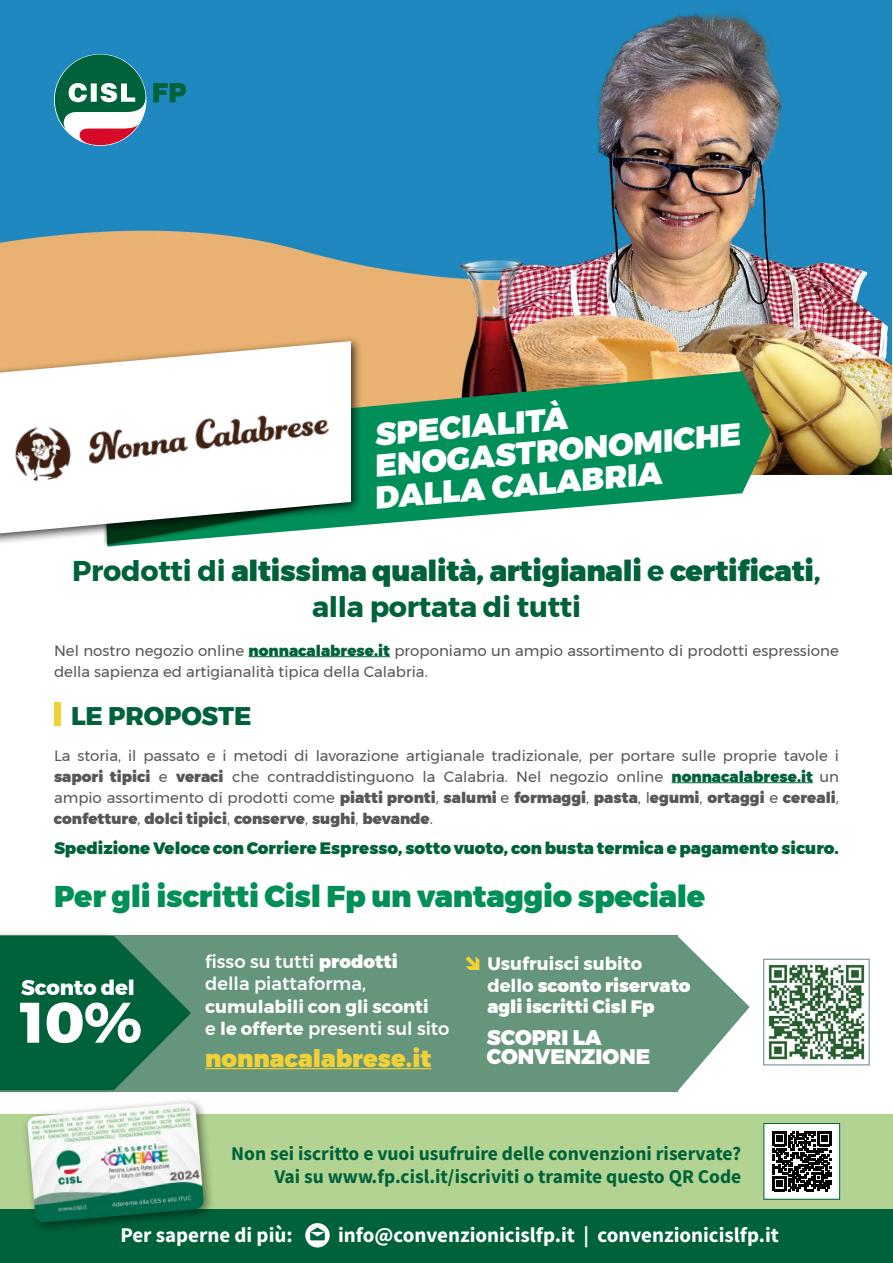
<style>
.page{position:relative;width:893px;height:1263px;background:#fff}
.page>*{position:absolute;margin:0;border:0;box-sizing:border-box;transform-origin:0 0}
.t1{font:800 57px "Montserrat";color:#fff}
.t2{font:900 31.5px/31.5px "Montserrat";color:#fff}
.t3{font:900 30px "Montserrat";letter-spacing:-.01em;color:#009057}
.t4{font:900 28.5px/36px "Montserrat";letter-spacing:-.01em;color:#00623a;text-align:center}
.t5{font:800 25.5px "Montserrat";letter-spacing:-.005em;color:#00623a}
.t6{font:900 24px "Montserrat";color:#f1d136}
.t7{font:700 21px "Source Sans Pro";color:#fff}
.t8{font:900 21px/19.5px "Montserrat";color:#fff}
.t9{font:800 21px "Montserrat";letter-spacing:-.005em;color:#fff}
.t10{font:700 19.5px/23.4px "Source Sans Pro";color:#00623a;text-align:right}
.t11{font:900 18px/21.6px "Montserrat";color:#fff}
.t12{font:700 18px/22.5px "Montserrat";color:#fff}
.t13{font:500 18px/22.5px "Montserrat";color:#fff}
.t14{font:900 16.5px "Montserrat";color:#00623a}
.t15{font:15px/21px "Montserrat";color:#575756}
.s1{font-weight:700}
.s2{font-weight:900;color:#00623a}
.s3{font-weight:900}
.s4{font-weight:500}
</style>
<div class="page">
<svg style="left:677px;top:936px;width:73px;height:155px"></svg>
<div style="left:0;top:936px;width:677px;height:156px;background:#65957a"></div>
<div style="left:0;top:929px;width:191px;height:168px;background:#000;opacity:.25"></div>
<svg style="left:0;top:936px;width:191px;height:154px"></svg>
<svg style="left:466px;top:956px;width:13px;height:14px"></svg>
<img style="left:768px;top:964px;width:97px;height:96px">
<div style="left:763px;top:959px;width:107px;height:106px;border:1px solid #8ba2a9"></div>
<hr style="left:205px;top:1068px;width:226px;height:1px;background:#f1d136">
<img style="left:0;top:0;width:892px;height:474px">
<svg style="left:363px;top:371px;width:408px;height:154px;background:#359a6a"></svg>
<div style="left:0;top:335px;width:363px;height:249px;background:#000;opacity:.75"></div>
<svg style="left:0;top:341px;width:351px;height:192px"></svg>
<svg style="left:55px;top:54px;width:92px;height:91px"></svg>
<svg style="left:153px;top:83px;width:33px;height:19px"></svg>
<img style="left:9px;top:364px;width:328px;height:148px">
<hr style="left:249px;top:656px;width:141px;height:1px;background:#00623a">
<hr style="left:672px;top:782px;width:141px;height:1px;background:#00623a">
<div style="left:54px;top:703px;width:6px;height:23px;background:#f1d136"></div>
<div style="left:0;top:1208px;width:893px;height:55px;background:#00623a"></div>
<div style="left:0;top:1114px;width:893px;height:94px;background:#b2d391"></div>
<div style="left:22px;top:1097px;width:194px;height:137px;background:#000;opacity:.5"></div>
<img style="left:27px;top:1103px;width:177px;height:120px">
<div style="left:764px;top:1123px;width:76px;height:76px;background:#fff"></div>
<svg style="left:772px;top:1132px;width:59px;height:59px"></svg>
<div style="left:763px;top:1123px;width:77px;height:77px;border:1px solid #00623a"></div>
<svg style="left:305px;top:1223px;width:25px;height:24px"></svg>
<h2 class="t2" style="left:368px;top:420px;width:371px;rotate:-5deg">SPECIALITÀ<br>ENOGASTRONOMICHE<br>DALLA CALABRIA</h2>
<h3 class="t4" style="left:72px;top:554px;width:750px"><span class="s1">Prodotti di</span> altissima qualità, artigianali <span class="s1">e</span> certificati<span class="s1">, alla portata di tutti</span></h3>
<p class="t15" style="left:54px;top:640px;width:786px">Nel nostro negozio online <span class="s2">nonnacalabrese.it</span> proponiamo un ampio assortimento di prodotti espressione della sapienza ed artigianalità tipica della Calabria.</p>
<h3 class="t5" style="left:71px;top:695px;width:182px">LE PROPOSTE</h3>
<p class="t15" style="left:54px;top:745px;width:786px;text-align:justify">La storia, il passato e i metodi di lavorazione artigianale tradizionale, per portare sulle proprie tavole i <span class="s3">sapori tipici</span> e <span class="s3">veraci</span> che contraddistinguono la Calabria. Nel negozio online <span class="s2">nonnacalabrese.it</span> un ampio assortimento di prodotti come <span class="s3">piatti pronti</span>, <span class="s3">salumi</span> e <span class="s3">formaggi</span>, <span class="s3">pasta</span>, l<span class="s3">egumi</span>, <span class="s3">ortaggi</span> e <span class="s3">cereali</span>, <span class="s3">confetture</span>, <span class="s3">dolci tipici</span>, <span class="s3">conserve</span>, <span class="s3">sughi</span>, <span class="s3">bevande</span>.</p>
<p class="t14" style="left:54px;top:834px;width:786px">Spedizione Veloce con Corriere Espresso, sotto vuoto, con busta termica e pagamento sicuro.</p>
<h3 class="t3" style="left:54px;top:872px;width:653px">Per gli iscritti Cisl Fp un vantaggio speciale</h3>
<h3 class="t9" style="left:21px;top:970px;width:115px">Sconto del</h3>
<h1 class="t1" style="left:21px;top:976px;width:122px">10%</h1>
<p class="t13" style="left:205px;top:950px;width:194px">fisso su tutti <span class="s3">prodotti </span>della piattaforma,</p>
<p class="t12" style="left:205px;top:995px;width:246px">cumulabili con gli sconti<br><span class="s4">e</span> le offerte <span class="s4">presenti sul sito</span></p>
<h3 class="t6" style="left:205px;top:1038px;width:228px">nonnacalabrese.it</h3>
<p class="t11" style="left:487px;top:953px;width:205px"><span class="s1">Usufruisci subito dello</span> sconto riservato agli iscritti Cisl Fp</p>
<h3 class="t8" style="left:487px;top:1028px;width:165px">SCOPRI LA<br>CONVENZIONE</h3>
<h3 class="t10" style="left:231px;top:1141px;width:511px">Non sei iscritto e vuoi usufruire delle convenzioni riservate?<br>Vai su www.fp.cisl.it/iscriviti o tramite questo QR Code</h3>
<h3 class="t7" style="left:120px;top:1220px;width:174px">Per saperne di più:</h3>
<h3 class="t7" style="left:338px;top:1220px;width:442px">info@convenzionicislfp.it | convenzionicislfp.it</h3>
</div>
